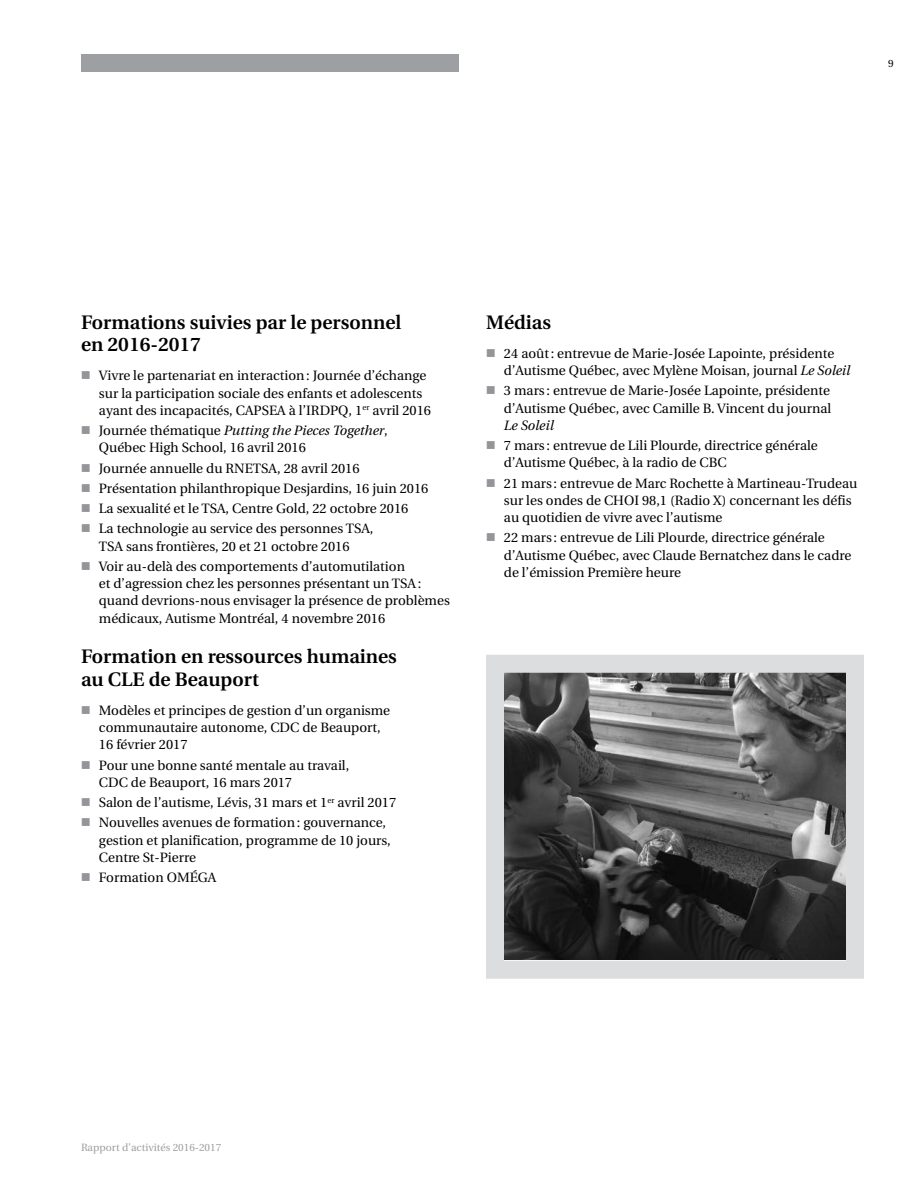
<style>
.page{position:relative;width:918px;height:1188px;background:#fff}
.page>*{position:absolute;margin:0;border:0;box-sizing:border-box;transform-origin:0 0}
.t1{font:600 19.5px/22.5px "Utopia";color:#000}
.t2{font:13.5px/17.2px "Utopia";color:#000}
.t3{font:italic 13.5px "Utopia";color:#000}
.t4{font:10.5px "Utopia";color:#9d9fa2}
.t5{font:10.5px "Utopia";color:#000}
.s1{font-style:italic}
</style>
<div class="page">
<div style="left:81px;top:54px;width:378px;height:18px;background:#9d9fa2"></div>
<svg style="left:486px;top:655px;width:378px;height:324px;background:#6a6a6b"></svg>
<p class="t5" style="left:888px;top:58px;width:7px">9</p>
<h1 class="t1" style="left:81px;top:311px;width:322px">Formations suivies par le personnel en 2016-2017</h1>
<p class="t2" style="left:99px;top:367px;width:334px">Vivre le partenariat en interaction : Journée d’échange sur la participation sociale des enfants et adolescents ayant des incapacités, CAPSEA à l’IRDPQ, 1<sup>er</sup> avril 2016</p>
<p class="t2" style="left:99px;top:422px;width:290px">Journée thématique <span class="s1">Putting the Pieces Together</span>,<br>Québec High School, 16 avril 2016</p>
<p class="t2" style="left:99px;top:458px;width:331px;line-height:20.2px">Journée annuelle du RNETSA, 28 avril 2016<br>Présentation philanthropique Desjardins, 16 juin 2016<br>La sexualité et le TSA, Centre Gold, 22 octobre 2016<br>La technologie au service des personnes TSA,</p>
<p class="t2" style="left:99px;top:536px;width:308px;line-height:20.2px">TSA sans frontières, 20 et 21 octobre 2016<br>Voir au-delà des comportements d’automutilation</p>
<p class="t2" style="left:99px;top:575px;width:352px">et d’agression chez les personnes présentant un TSA : quand devrions-nous envisager la présence de problèmes médicaux, Autisme Montréal, 4 novembre 2016</p>
<h1 class="t1" style="left:81px;top:645px;width:318px">Formation en ressources humaines au CLE de Beauport</h1>
<p class="t2" style="left:99px;top:702px;width:293px">Modèles et principes de gestion d’un organisme communautaire autonome, CDC de Beauport,<br>16 février 2017</p>
<p class="t2" style="left:99px;top:757px;width:252px">Pour une bonne santé mentale au travail,<br>CDC de Beauport, 16 mars 2017</p>
<p class="t2" style="left:99px;top:793px;width:299px;line-height:20.2px">Salon de l’autisme, Lévis, 31 mars et 1<sup>er</sup> avril 2017<br>Nouvelles avenues de formation : gouvernance,</p>
<p class="t2" style="left:99px;top:832px;width:293px">gestion et planification, programme de 10 jours,<br>Centre St-Pierre</p>
<p class="t2" style="left:99px;top:869px;width:119px">Formation OMÉGA</p>
<h1 class="t1" style="left:486px;top:311px;width:67px">Médias</h1>
<p class="t2" style="left:504px;top:345px;width:348px">24 août : entrevue de Marie-Josée Lapointe, présidente d’Autisme Québec, avec Mylène Moisan, journal <span class="s1">Le Soleil</span></p>
<p class="t2" style="left:504px;top:382px;width:329px">3 mars : entrevue de Marie-Josée Lapointe, présidente d’Autisme Québec, avec Camille B. Vincent du journal</p>
<p class="t3" style="left:504px;top:418px;width:51px">Le Soleil</p>
<p class="t2" style="left:504px;top:437px;width:315px">7 mars : entrevue de Lili Plourde, directrice générale d’Autisme Québec, à la radio de CBC</p>
<p class="t2" style="left:504px;top:475px;width:355px">21 mars : entrevue de Marc Rochette à Martineau-Trudeau sur les ondes de CHOI 98,1 (Radio X) concernant les défis au quotidien de vivre avec l’autisme</p>
<p class="t2" style="left:504px;top:529px;width:349px">22 mars : entrevue de Lili Plourde, directrice générale d’Autisme Québec, avec Claude Bernatchez dans le cadre de l’émission Première heure</p>
<p class="t4" style="left:81px;top:1142px;width:142px">Rapport d’activités 2016-2017</p>
</div>
